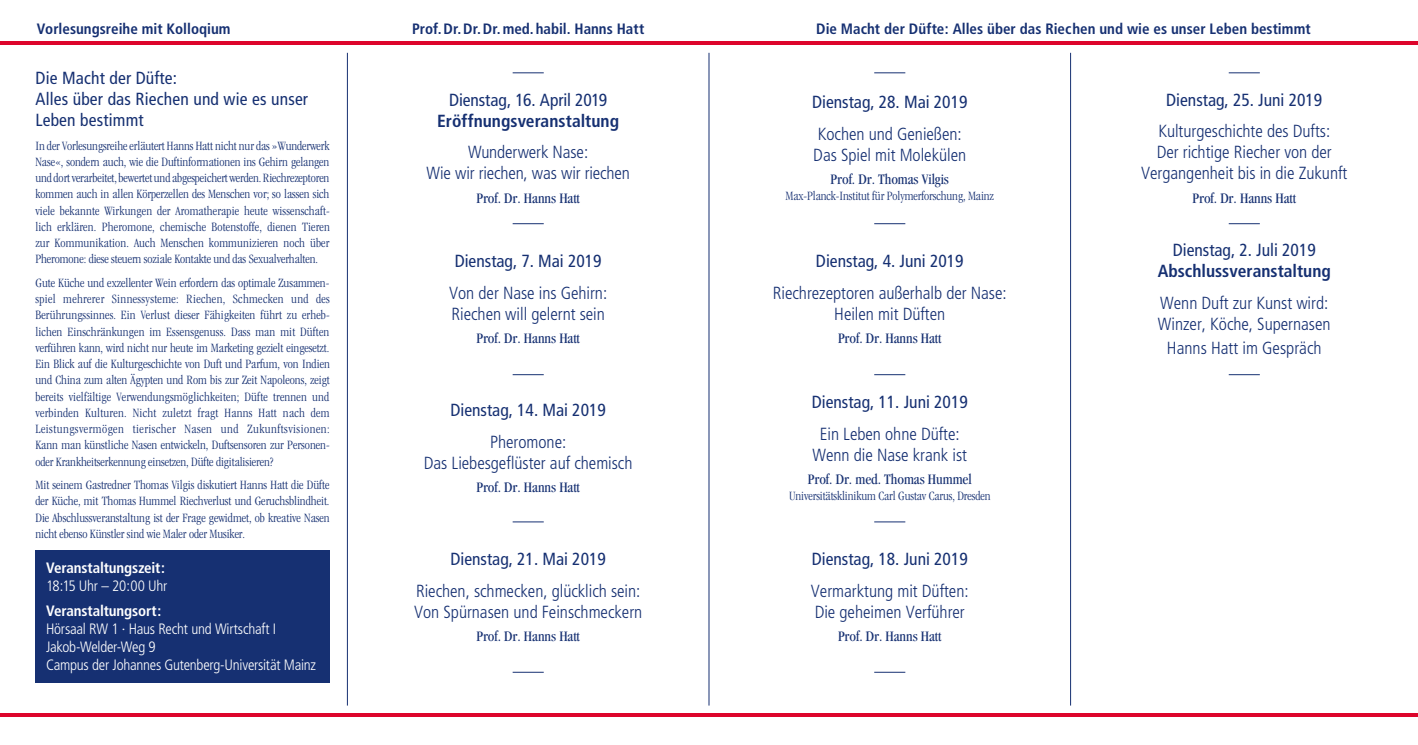
<style>
.page{position:relative;width:1418px;height:745px;background:#fff}
.page>*{position:absolute;margin:0;border:0;box-sizing:border-box;transform-origin:0 0}
.t1{font:300 condensed 17.5px/21px "Frutiger";color:#163072;text-align:center}
.t2{font:condensed 17.5px/21px "Frutiger";color:#163072}
.t3{font:700 condensed 17.5px "Frutiger";color:#163072}
.t4{font:condensed 15px "Garamond";letter-spacing:-.005em;color:#163072}
.t5{font:700 condensed 15px "Frutiger";color:#163072}
.t6{font:300 condensed 15px/18px "Frutiger";letter-spacing:-.02em;color:#fff}
.t7{font:700 condensed 15px "Frutiger";letter-spacing:-.01em;color:#fff}
.t8{font:300 condensed 13.12px/16.2px "Garamond";letter-spacing:-.005em;color:#163072;text-align:justify}
</style>
<div class="page">
<div style="left:35px;top:550px;width:295px;height:132px;background:#163072"></div>
<hr style="left:0;top:41px;width:1417px;height:4px;background:#dd052b">
<hr style="left:0;top:713px;width:1417px;height:3px;background:#dd052b">
<hr style="left:708px;top:53px;width:1px;height:652px;background:#163072">
<hr style="left:1070px;top:53px;width:1px;height:652px;background:#163072">
<hr style="left:347px;top:53px;width:1px;height:652px;background:#163072">
<hr style="left:512px;top:72px;width:31px;height:1px;background:#163072">
<hr style="left:874px;top:72px;width:31px;height:1px;background:#163072">
<hr style="left:1228px;top:72px;width:31px;height:1px;background:#163072">
<hr style="left:512px;top:223px;width:31px;height:1px;background:#163072">
<hr style="left:874px;top:223px;width:31px;height:1px;background:#163072">
<hr style="left:1228px;top:223px;width:31px;height:1px;background:#163072">
<hr style="left:512px;top:374px;width:31px;height:1px;background:#163072">
<hr style="left:874px;top:374px;width:31px;height:1px;background:#163072">
<hr style="left:1228px;top:374px;width:31px;height:1px;background:#163072">
<hr style="left:512px;top:521px;width:31px;height:1px;background:#163072">
<hr style="left:874px;top:521px;width:31px;height:1px;background:#163072">
<hr style="left:512px;top:671px;width:31px;height:1px;background:#163072">
<hr style="left:874px;top:671px;width:31px;height:1px;background:#163072">
<p class="t5" style="left:37px;top:20px;width:195px">Vorlesungsreihe mit Kolloqium</p>
<p class="t5" style="left:412px;top:20px;width:234px">Prof.Dr.Dr.Dr.med.habil. Hanns Hatt</p>
<p class="t5" style="left:816px;top:20px;width:496px">Die Macht der Düfte: Alles über das Riechen und wie es unser Leben bestimmt</p>
<h1 class="t2" style="left:35px;top:68px;width:274px">Die Macht der Düfte:<br>Alles über das Riechen und wie es unser<br>Leben bestimmt</h1>
<p class="t8" style="left:35px;top:137px;width:296px">In der Vorlesungsreihe erläutert Hanns Hatt nicht nur das »Wunderwerk Nase«, sondern auch, wie die Duftinformationen ins Gehirn gelangen und dort verarbeitet, bewertet und abgespeichert werden. Riechrezeptoren kommen auch in allen Körperzellen des Menschen vor; so lassen sich viele bekannte Wirkungen der Aromatherapie heute wissenschaft&shy;lich erklären. Pheromone, chemische Botenstoffe, dienen Tieren zur Kommunikation. Auch Menschen kommunizieren noch über Pheromone: diese steuern soziale Kontakte und das Sexualverhalten.</p>
<p class="t8" style="left:35px;top:274px;width:296px">Gute Küche und exzellenter Wein erfordern das optimale Zusammen&shy;spiel mehrerer Sinnessysteme: Riechen, Schmecken und des Berührungssinnes. Ein Verlust dieser Fähigkeiten führt zu erheb&shy;lichen Einschränkungen im Essensgenuss. Dass man mit Düften verführen kann, wird nicht nur heute im Marketing gezielt eingesetzt.<br>Ein Blick auf die Kulturgeschichte von Duft und Parfum, von Indien und China zum alten Ägypten und Rom bis zur Zeit Napoleons, zeigt bereits vielfältige Verwendungsmöglichkeiten; Düfte trennen und verbinden Kulturen. Nicht zuletzt fragt Hanns Hatt nach dem Leistungsvermögen tierischer Nasen und Zukunftsvisionen:<br>Kann man künstliche Nasen entwickeln, Duftsensoren zur Personen&shy;oder Krankheitserkennung einsetzen, Düfte digitalisieren?</p>
<p class="t8" style="left:35px;top:476px;width:296px">Mit seinem Gastredner Thomas Vilgis diskutiert Hanns Hatt die Düfte der Küche, mit Thomas Hummel Riechverlust und Geruchsblindheit.<br>Die Abschlussveranstaltung ist der Frage gewidmet, ob kreative Nasen nicht ebenso Künstler sind wie Maler oder Musiker.</p>
<p class="t7" style="left:46px;top:558px;width:120px">Veranstaltungszeit:</p>
<p class="t6" style="left:46px;top:577px;width:123px">18:15 Uhr – 20:00 Uhr</p>
<p class="t7" style="left:46px;top:602px;width:117px">Veranstaltungsort:</p>
<p class="t6" style="left:46px;top:620px;width:271px">Hörsaal RW 1 · Haus Recht und Wirtschaft I<br>Jakob-Welder-Weg 9<br>Campus der Johannes Gutenberg-Universität Mainz</p>
<h1 class="t2" style="left:449px;top:89px;width:159px">Dienstag, 16. April 2019</h1>
<h1 class="t3" style="left:437px;top:110px;width:183px">Eröffnungsveranstaltung</h1>
<h1 class="t1" style="left:426px;top:142px;width:205px">Wunderwerk Nase:<br>Wie wir riechen, was wir riechen</h1>
<p class="t4" style="left:476px;top:189px;width:105px">Prof. Dr. Hanns Hatt</p>
<h1 class="t2" style="left:454px;top:250px;width:148px">Dienstag, 7. Mai 2019</h1>
<h1 class="t1" style="left:449px;top:282px;width:159px;text-align:left">Von der Nase ins Gehirn:<br>Riechen will gelernt sein</h1>
<p class="t4" style="left:476px;top:330px;width:105px">Prof. Dr. Hanns Hatt</p>
<h1 class="t2" style="left:450px;top:399px;width:157px">Dienstag, 14. Mai 2019</h1>
<h1 class="t1" style="left:424px;top:431px;width:210px">Pheromone:<br>Das Liebesgeflüster auf chemisch</h1>
<p class="t4" style="left:476px;top:478px;width:105px">Prof. Dr. Hanns Hatt</p>
<h1 class="t2" style="left:450px;top:548px;width:157px">Dienstag, 21. Mai 2019</h1>
<h1 class="t1" style="left:414px;top:580px;width:230px;text-align:left">Riechen, schmecken, glücklich sein:<br>Von Spürnasen und Feinschmeckern</h1>
<p class="t4" style="left:476px;top:627px;width:105px">Prof. Dr. Hanns Hatt</p>
<h1 class="t2" style="left:812px;top:91px;width:157px">Dienstag, 28. Mai 2019</h1>
<h1 class="t1" style="left:813px;top:123px;width:154px;text-align:left">Kochen und Genießen:<br>Das Spiel mit Molekülen</h1>
<p class="t4" style="left:830px;top:171px;width:120px">Prof. Dr. Thomas Vilgis</p>
<p class="t8" style="left:785px;top:188px;width:210px">Max-Planck-Institut für Polymerforschung, Mainz</p>
<h1 class="t2" style="left:816px;top:250px;width:149px">Dienstag, 4. Juni 2019</h1>
<h1 class="t1" style="left:772px;top:282px;width:235px">Riechrezeptoren außerhalb der Nase:<br>Heilen mit Düften</h1>
<p class="t4" style="left:838px;top:330px;width:105px">Prof. Dr. Hanns Hatt</p>
<h1 class="t2" style="left:811px;top:391px;width:157px">Dienstag, 11. Juni 2019</h1>
<h1 class="t1" style="left:812px;top:423px;width:156px">Ein Leben ohne Düfte:<br>Wenn die Nase krank ist</h1>
<p class="t4" style="left:807px;top:470px;width:165px">Prof. Dr. med. Thomas Hummel</p>
<p class="t8" style="left:789px;top:487px;width:203px">Universitätsklinikum Carl Gustav Carus, Dresden</p>
<h1 class="t2" style="left:811px;top:548px;width:157px">Dienstag, 18. Juni 2019</h1>
<h1 class="t1" style="left:811px;top:580px;width:159px;text-align:left">Vermarktung mit Düften:<br>Die geheimen Verführer</h1>
<p class="t4" style="left:838px;top:627px;width:105px">Prof. Dr. Hanns Hatt</p>
<h1 class="t2" style="left:1166px;top:89px;width:157px">Dienstag, 25. Juni 2019</h1>
<h1 class="t1" style="left:1141px;top:121px;width:208px">Kulturgeschichte des Dufts:<br>Der richtige Riecher von der<br>Vergangenheit bis in die Zukunft</h1>
<p class="t4" style="left:1192px;top:189px;width:105px">Prof. Dr. Hanns Hatt</p>
<h1 class="t2" style="left:1172px;top:239px;width:145px">Dienstag, 2. Juli 2019</h1>
<h1 class="t3" style="left:1157px;top:260px;width:175px">Abschlussveranstaltung</h1>
<h1 class="t1" style="left:1157px;top:292px;width:174px;text-align:left">Wenn Duft zur Kunst wird:<br>Winzer, Köche, Supernasen</h1>
<h1 class="t1" style="left:1166px;top:337px;width:156px">Hanns Hatt im Gespräch</h1>
</div>
